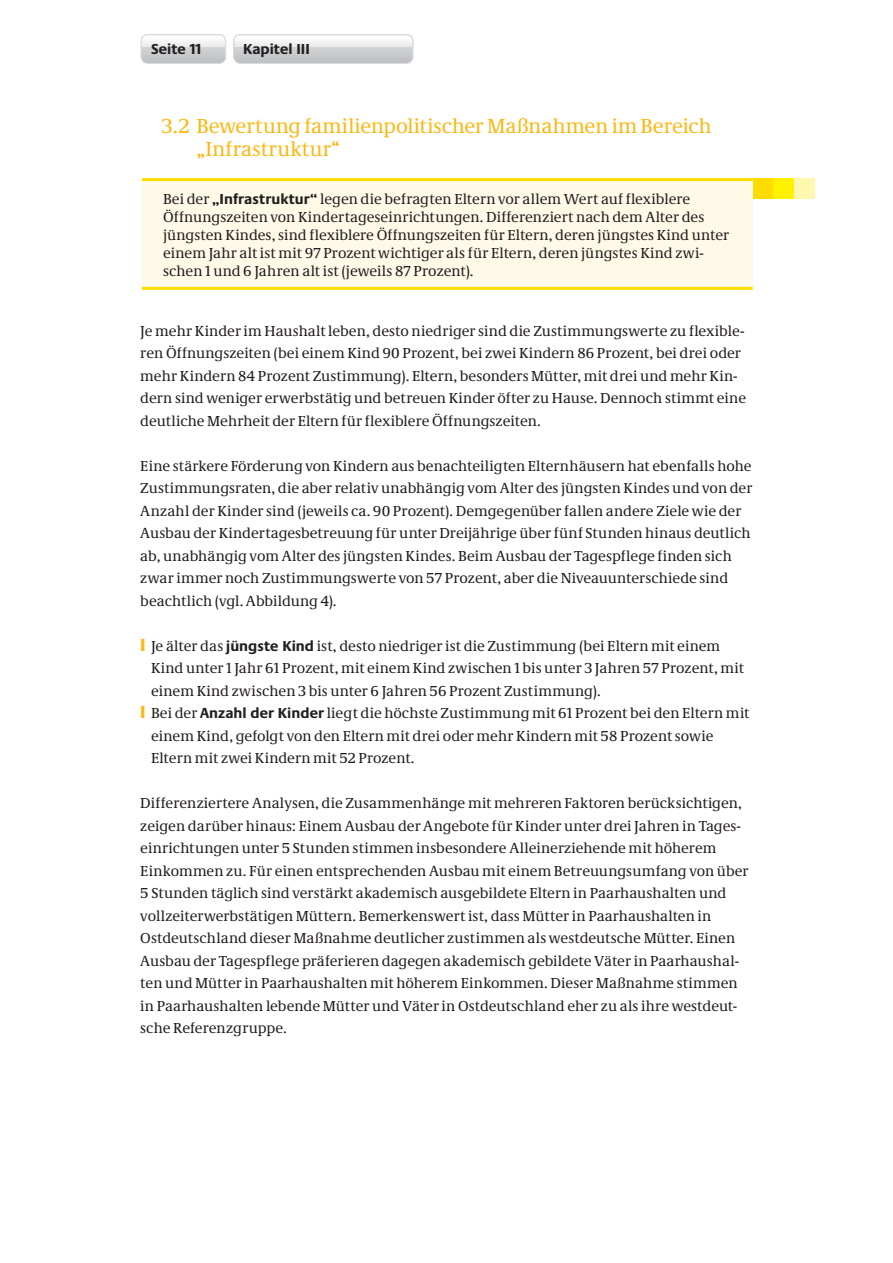
<style>
.page{position:relative;width:893px;height:1263px;background:#fff}
.page>*{position:absolute;margin:0;border:0;box-sizing:border-box;transform-origin:0 0}
.t1{font:21px/22.5px "Neue Demos";color:#fcb814}
.t2{font:15px/22.5px "Neue Demos";letter-spacing:.005em;color:#231f20}
.t3{font:700 15px "Neue Praxis";color:#231f20}
.s1{font-family:"Neue Praxis";font-weight:700}
.s2{font-family:"Myriad Pro";font-weight:900;font-size:18px;color:#fcb814}
</style>
<div class="page">
<svg style="left:141px;top:34px;width:85px;height:30px;background:#d4d5d6"></svg>
<img style="left:142px;top:36px;width:83px;height:6px">
<svg style="left:233px;top:34px;width:181px;height:30px"></svg>
<div style="left:753px;top:178px;width:20px;height:21px;background:#ffdc01"></div>
<div style="left:773px;top:178px;width:21px;height:21px;background:#fff101"></div>
<div style="left:794px;top:178px;width:20px;height:21px;background:#fff8ae"></div>
<div style="left:142px;top:180px;width:611px;height:108px;background:#fefae8"></div>
<hr style="left:142px;top:178px;width:611px;height:3px;background:#ffdc01">
<hr style="left:142px;top:287px;width:611px;height:3px;background:#ffdc01">
<p class="t3" style="left:151px;top:39px;width:52px">Seite 11</p>
<p class="t3" style="left:243px;top:39px;width:68px">Kapitel III</p>
<h2 class="t1" style="left:196px;top:115px;width:517px;text-indent:-35px">3.2 Bewertung familienpolitischer Maßnahmen im Bereich „Infrastruktur“</h2>
<p class="t2" style="left:163px;top:189px;width:568px;line-height:18px">Bei der <span class="s1">„Infrastruktur“</span> legen die befragten Eltern vor allem Wert auf flexiblere Öffnungszeiten von Kindertageseinrichtungen. Differenziert nach dem Alter des jüngsten Kindes, sind flexiblere Öffnungszeiten für Eltern, deren jüngstes Kind unter einem Jahr alt ist mit 97 Prozent wichtiger als für Eltern, deren jüngstes Kind zwi&shy;schen 1 und 6 Jahren alt ist (jeweils 87 Prozent).</p>
<p class="t2" style="left:140px;top:319px;width:607px">Je mehr Kinder im Haushalt leben, desto niedriger sind die Zustimmungswerte zu flexible&shy;ren Öffnungszeiten (bei einem Kind 90 Prozent, bei zwei Kindern 86 Prozent, bei drei oder mehr Kindern 84 Prozent Zustimmung). Eltern, besonders Mütter, mit drei und mehr Kin&shy;dern sind weniger erwerbstätig und betreuen Kinder öfter zu Hause. Dennoch stimmt eine deutliche Mehrheit der Eltern für flexiblere Öffnungszeiten.</p>
<p class="t2" style="left:140px;top:454px;width:614px">Eine stärkere Förderung von Kindern aus benachteiligten Elternhäusern hat ebenfalls hohe Zustimmungsraten, die aber relativ unabhängig vom Alter des jüngsten Kindes und von der Anzahl der Kinder sind (jeweils ca. 90 Prozent). Demgegenüber fallen andere Ziele wie der Ausbau der Kindertagesbetreuung für unter Dreijährige über fünf Stunden hinaus deutlich ab, unabhängig vom Alter des jüngsten Kindes. Beim Ausbau der Tagespflege finden sich zwar immer noch Zustimmungswerte von 57 Prozent, aber die Niveauunterschiede sind beachtlich (vgl. Abbildung 4).</p>
<p class="t2" style="left:140px;top:634px;width:581px"><span class="s2">I</span> Je älter das <span class="s1">jüngste Kind</span> ist, desto niedriger ist die Zustimmung (bei Eltern mit einem</p>
<p class="t2" style="left:151px;top:657px;width:594px">Kind unter 1 Jahr 61 Prozent, mit einem Kind zwischen 1 bis unter 3 Jahren 57 Prozent, mit</p>
<p class="t2" style="left:151px;top:679px;width:451px">einem Kind zwischen 3 bis unter 6 Jahren 56 Prozent Zustimmung).</p>
<p class="t2" style="left:140px;top:702px;width:611px"><span class="s2">I</span> Bei der <span class="s1">Anzahl der Kinder</span> liegt die höchste Zustimmung mit 61 Prozent bei den Eltern mit</p>
<p class="t2" style="left:151px;top:724px;width:564px">einem Kind, gefolgt von den Eltern mit drei oder mehr Kindern mit 58 Prozent sowie</p>
<p class="t2" style="left:151px;top:747px;width:265px">Eltern mit zwei Kindern mit 52 Prozent.</p>
<p class="t2" style="left:140px;top:792px;width:610px">Differenziertere Analysen, die Zusammenhänge mit mehreren Faktoren berücksichtigen, zeigen darüber hinaus: Einem Ausbau der Angebote für Kinder unter drei Jahren in Tages&shy;einrichtungen unter 5 Stunden stimmen insbesondere Alleinerziehende mit höherem Einkommen zu. Für einen entsprechenden Ausbau mit einem Betreuungsumfang von über 5 Stunden täglich sind verstärkt akademisch ausgebildete Eltern in Paarhaushalten und vollzeiterwerbstätigen Müttern. Bemerkenswert ist, dass Mütter in Paarhaushalten in Ostdeutschland dieser Maßnahme deutlicher zustimmen als westdeutsche Mütter. Einen Ausbau der Tagespflege präferieren dagegen akademisch gebildete Väter in Paarhaushal&shy;ten und Mütter in Paarhaushalten mit höherem Einkommen. Dieser Maßnahme stimmen in Paarhaushalten lebende Mütter und Väter in Ostdeutschland eher zu als ihre westdeut&shy;sche Referenzgruppe.</p>
</div>
